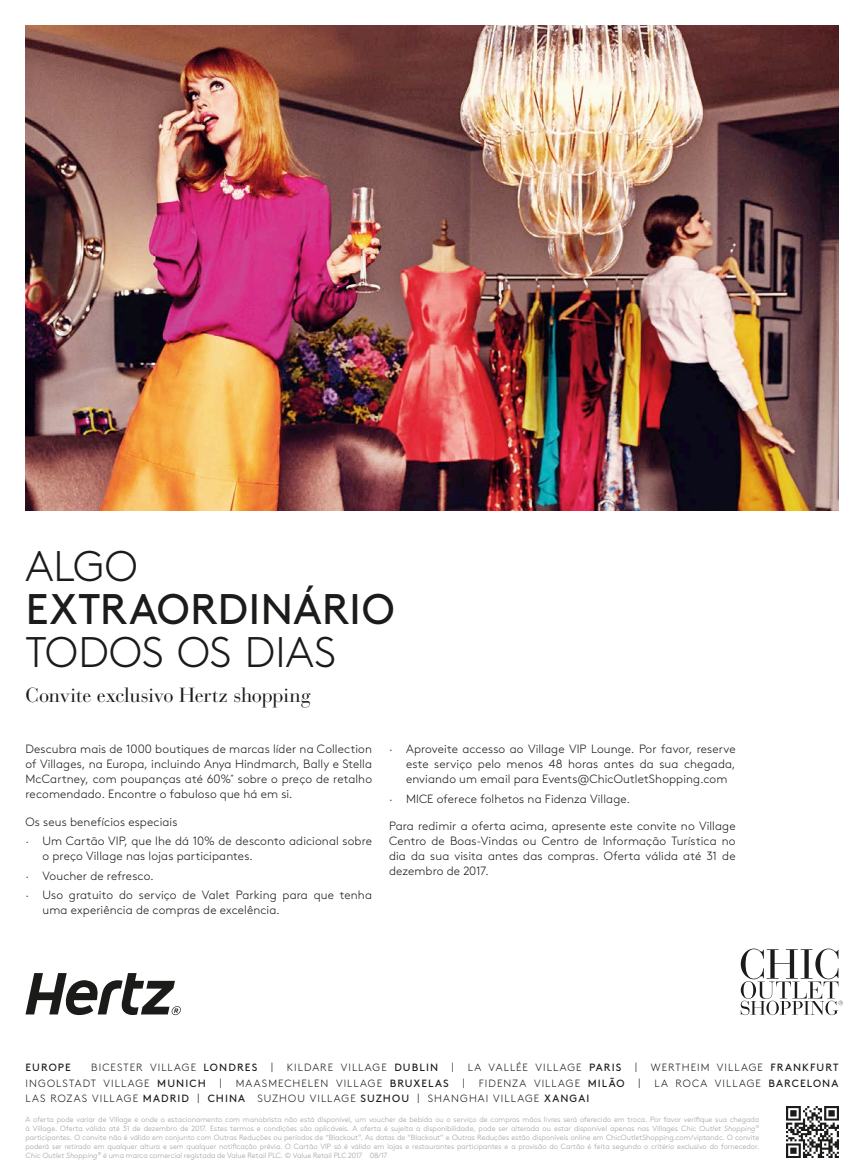
<style>
.page{position:relative;width:864px;height:1175px;background:#fff}
.page>*{position:absolute;margin:0;border:0;box-sizing:border-box;transform-origin:0 0}
.t1{font:300 42.75px "Brown Std";color:#1b1b1a}
.t2{font:42.75px "Brown Std";letter-spacing:.005em;color:#1b1b1a}
.t3{font:20.25px "Bauer Bodoni Std";letter-spacing:-.015em;color:#1b1b1a}
.t4{font:300 12px/15px "Brown Std";letter-spacing:.01em;color:#1b1b1a;text-align:justify}
.t5{font:300 10.5px "Brown Std";letter-spacing:.1em;color:#1b1b1a}
.t6{font:10.5px "Brown Std";letter-spacing:.09em;color:#1b1b1a}
.t7{font:300 7.5px/9px "Brown Std";letter-spacing:-.005em;color:#9d9d9c;text-align:justify}
.s1{font-weight:400}
.s2{font-style:italic}
</style>
<div class="page">
<svg style="left:741px;top:948px;width:102px;height:67px"></svg>
<img style="left:26px;top:26px;width:812px;height:484px">
<svg style="left:26px;top:973px;width:155px;height:42px"></svg>
<img style="left:787px;top:1106px;width:51px;height:51px">
<h1 class="t1" style="left:26px;top:542px;width:114px">ALGO</h1>
<h1 class="t2" style="left:26px;top:584px;width:371px">EXTRAORDINÁRIO</h1>
<h1 class="t1" style="left:26px;top:628px;width:312px">TODOS OS DIAS</h1>
<h2 class="t3" style="left:26px;top:683px;width:287px">Convite exclusivo Hertz shopping</h2>
<h3 class="t4" style="left:26px;top:741px;width:348px">Descubra mais de 1000 boutiques de marcas líder na Collection of Villages, na Europa, incluindo Anya Hindmarch, Bally e Stella McCartney, com poupanças até 60%<sup>*</sup> sobre o preço de retalho recomendado. Encontre o fabuloso que há em si.</h3>
<h3 class="t4" style="left:26px;top:812px;width:348px;line-height:19.2px">Os seus benefícios especiais<br>∙ Um Cartão VIP, que lhe dá 10% de desconto adicional sobre</h3>
<h3 class="t4" style="left:26px;top:846px;width:348px;line-height:19.2px;text-align:left;text-indent:17px">o preço Village nas lojas participantes.<br>∙ Voucher de refresco.<br>∙ Uso gratuito do serviço de Valet Parking para que tenha</h3>
<h3 class="t4" style="left:43px;top:902px;width:239px">uma experiência de compras de excelência.</h3>
<h3 class="t4" style="left:406px;top:741px;width:331px;text-indent:-17px">∙ Aproveite accesso ao Village VIP Lounge. Por favor, reserve este serviço pelo menos 48 horas antes da sua chegada, enviando um email para Events@ChicOutletShopping.com</h3>
<h3 class="t4" style="left:389px;top:791px;width:243px">∙ MICE oferece folhetos na Fidenza Village.</h3>
<h3 class="t4" style="left:389px;top:818px;width:348px">Para redimir a oferta acima, apresente este convite no Village Centro de Boas-Vindas ou Centro de Informação Turística no dia da sua visita antes das compras. Oferta válida até 31 de dezembro de 2017.</h3>
<h3 class="t6" style="left:26px;top:1061px;width:47px">EUROPE</h3>
<h3 class="t5" style="left:91px;top:1061px;width:168px">BICESTER VILLAGE <span class="s1">LONDRES</span></h3>
<h3 class="t5" style="left:271px;top:1061px;width:3px">|</h3>
<h3 class="t5" style="left:287px;top:1061px;width:153px">KILDARE VILLAGE <span class="s1">DUBLIN</span></h3>
<h3 class="t5" style="left:452px;top:1061px;width:3px">|</h3>
<h3 class="t5" style="left:468px;top:1061px;width:155px">LA VALLÉE VILLAGE <span class="s1">PARIS</span></h3>
<h3 class="t5" style="left:635px;top:1061px;width:3px">|</h3>
<h3 class="t5" style="left:651px;top:1061px;width:189px">WERTHEIM VILLAGE <span class="s1">FRANKFURT</span></h3>
<h3 class="t5" style="left:26px;top:1077px;width:182px">INGOLSTADT VILLAGE <span class="s1">MUNICH</span></h3>
<h3 class="t5" style="left:220px;top:1077px;width:3px">|</h3>
<h3 class="t5" style="left:236px;top:1077px;width:215px">MAASMECHELEN VILLAGE <span class="s1">BRUXELAS</span></h3>
<h3 class="t5" style="left:463px;top:1077px;width:3px">|</h3>
<h3 class="t5" style="left:479px;top:1077px;width:147px">FIDENZA VILLAGE <span class="s1">MILÃO</span></h3>
<h3 class="t5" style="left:639px;top:1077px;width:3px">|</h3>
<h3 class="t5" style="left:654px;top:1077px;width:185px">LA ROCA VILLAGE <span class="s1">BARCELONA</span></h3>
<h3 class="t5" style="left:26px;top:1092px;width:565px">LAS ROZAS VILLAGE <span class="s1">MADRID</span> | <span class="s1">CHINA</span> SUZHOU VILLAGE <span class="s1">SUZHOU</span> | SHANGHAI VILLAGE <span class="s1">XANGAI</span></h3>
<p class="t7" style="left:26px;top:1115px;width:735px">A oferta pode variar de Village e onde o estacionamento com manobrista não está disponível, um voucher de bebida ou o serviço de compras mãos livres será oferecido em troca. Por favor verifique sua chegada à Village. Oferta válida até 31 de dezembro de 2017. Estes termos e condições são aplicáveis. A oferta é sujeita a disponibilidade, pode ser alterada ou estar disponível apenas nas Villages <span class="s2">Chic Outlet Shopping</span><sup>® </sup>participantes. O convite não é válido em conjunto com Outras Reduções ou períodos de “Blackout”. As datas de “Blackout” e Outras Reduções estão disponíveis online em ChicOutletShopping.com/viptandc. O convite poderá ser retirado em qualquer altura e sem qualquer notificação prévia. O Cartão VIP só é válido em lojas e restaurantes participantes e a provisão do Cartão é feita segundo o critério exclusivo do fornecedor.<br><span class="s2">Chic Outlet Shopping</span><sup>®</sup> é uma marca comercial registada de Value Retail PLC. © Value Retail PLC 2017 08/17</p>
</div>
